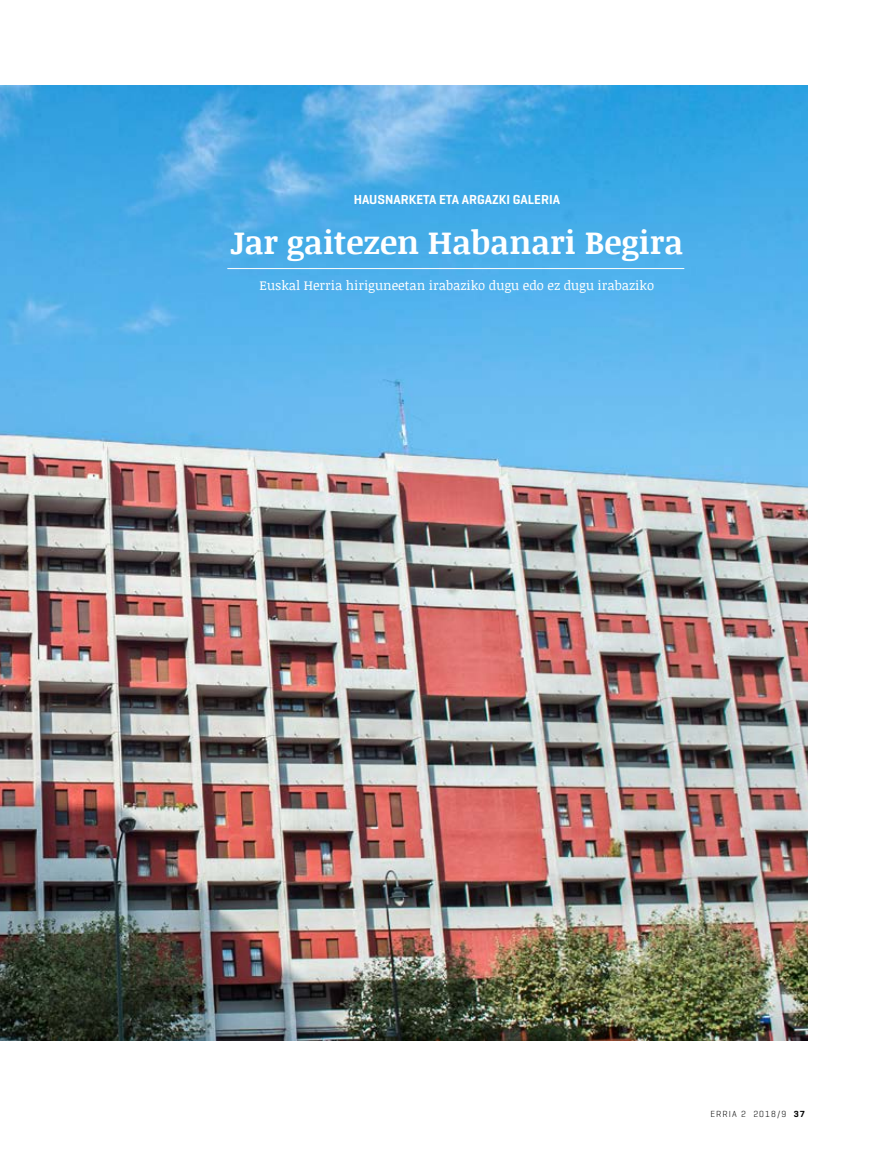
<style>
.page{position:relative;width:893px;height:1149px;background:#fff}
.page>*{position:absolute;margin:0;border:0;box-sizing:border-box;transform-origin:0 0}
.t1{font:700 32.55px "Noticia Text";color:#fff}
.t2{font:600 13.35px "Geogrotesque";color:#fff}
.t3{font:13.05px "Noticia Text";color:#fff}
.t4{font:300 9px "Geogrotesque";letter-spacing:.12em;color:#000}
.s1{font-weight:600}
</style>
<div class="page">
<img style="left:0;top:85px;width:808px;height:955px">
<hr style="left:227px;top:268px;width:457px;height:1px;background:#fff">
<p class="t2" style="left:354px;top:191px;width:208px">HAUSNARKETA ETA ARGAZKI GALERIA</p>
<h1 class="t1" style="left:230px;top:219px;width:454px">Jar gaitezen Habanari Begira</h1>
<p class="t3" style="left:260px;top:276px;width:396px">Euskal Herria hiriguneetan irabaziko dugu edo ez dugu irabaziko</p>
<p class="t4" style="left:710px;top:1108px;width:96px">ERRIA 2 2018/9 <span class="s1">37</span></p>
</div>
